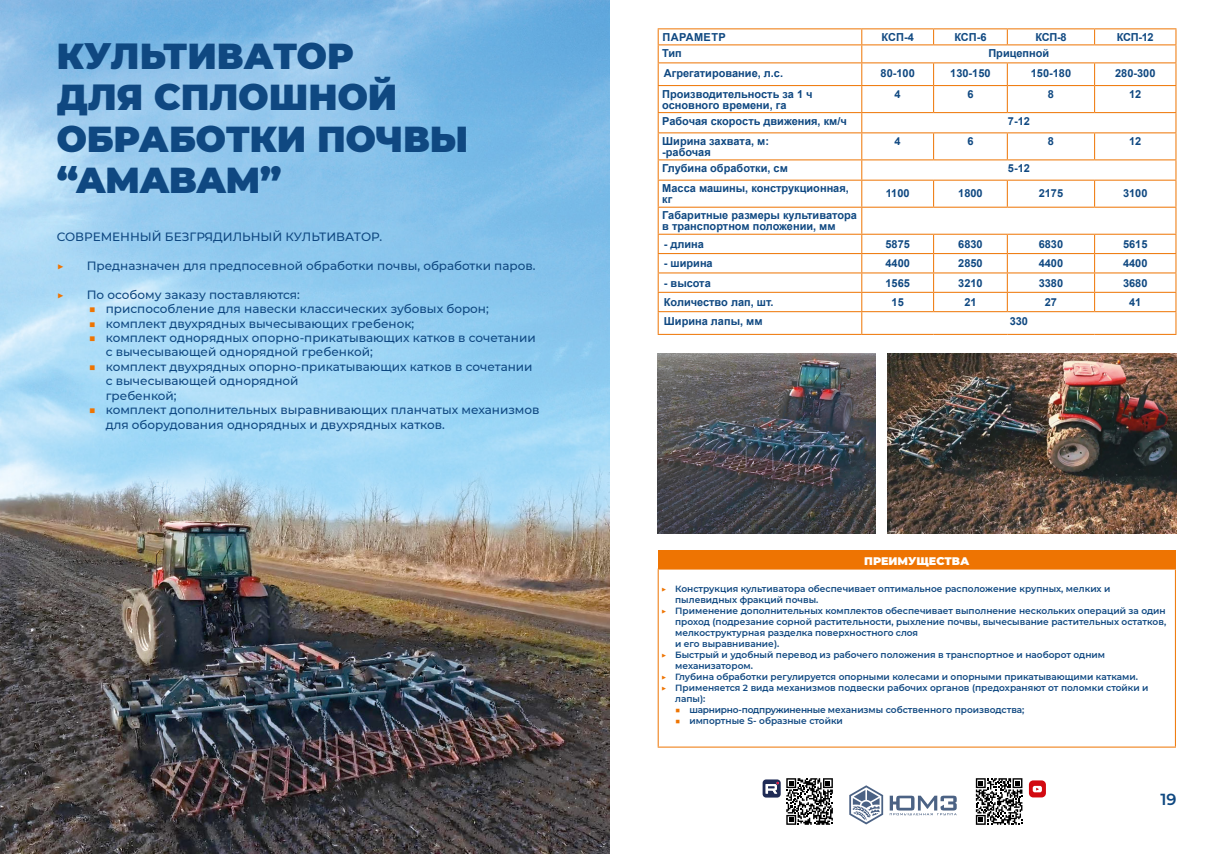
<style>
.page{position:relative;width:1219px;height:854px;background:#fff}
.page>*{position:absolute;margin:0;border:0;box-sizing:border-box;transform-origin:0 0}
.t1{font:900 36px/41px "Montserrat";color:#0f4881}
.t2{font:600 16px "Montserrat";color:#0f4881}
.t3{font:500 12px/14.4px "Montserrat";color:#0f4881}
.t4{font:500 12px "Montserrat";color:#ee7402}
.t5{font:700 11px/11px "Arial";color:#0f4881}
.t6{font:900 11px "Montserrat";color:#fff}
.t7{font:700 11px "Arial";letter-spacing:.035em;color:#0f4881}
.t8{font:600 9px "Montserrat";color:#0f4881}
.s1{font-weight:400;color:#ee7402}
.s2{color:#ee7402}
</style>
<div class="page">
<svg style="left:975px;top:778px;width:48px;height:47px"></svg>
<svg style="left:976px;top:778px;width:46px;height:46px"></svg>
<svg style="left:786px;top:824px;width:45px;height:1px"></svg>
<div style="left:1029px;top:780px;width:17px;height:17px;background:#d20a11;border-radius:4px"></div>
<svg style="left:1033px;top:785px;width:9px;height:7px"></svg>
<svg style="left:763px;top:778px;width:70px;height:46px"></svg>
<svg style="left:849px;top:785px;width:34px;height:39px"></svg>
<svg style="left:890px;top:795px;width:67px;height:20px"></svg>
<img style="left:0;top:0;width:610px;height:853px">
<hr style="left:658px;top:28px;width:204px;height:1px;background:#ee7402">
<hr style="left:658px;top:334px;width:204px;height:1px;background:#ee7402">
<hr style="left:862px;top:28px;width:72px;height:1px;background:#ee7402">
<hr style="left:934px;top:28px;width:73px;height:1px;background:#ee7402">
<hr style="left:1007px;top:28px;width:88px;height:1px;background:#ee7402">
<hr style="left:1095px;top:28px;width:81px;height:1px;background:#ee7402">
<svg style="left:658px;top:29px;width:518px;height:305px"></svg>
<hr style="left:862px;top:334px;width:72px;height:1px;background:#ee7402">
<hr style="left:934px;top:334px;width:73px;height:1px;background:#ee7402">
<hr style="left:1007px;top:334px;width:88px;height:1px;background:#ee7402">
<hr style="left:1095px;top:334px;width:81px;height:1px;background:#ee7402">
<div style="left:658px;top:550px;width:517px;height:19px;background:#ee7402"></div>
<hr style="left:658px;top:568px;width:518px;height:1px;background:#ee7402">
<hr style="left:658px;top:569px;width:1px;height:177px;background:#ee7402">
<hr style="left:1175px;top:569px;width:1px;height:177px;background:#ee7402">
<hr style="left:658px;top:746px;width:518px;height:1px;background:#ee7402">
<img style="left:658px;top:353px;width:217px;height:180px">
<img style="left:887px;top:353px;width:289px;height:180px">
<h1 class="t1" style="left:57px;top:34px;width:413px">КУЛЬТИВАТОР<br>ДЛЯ СПЛОШНОЙ<br>ОБРАБОТКИ ПОЧВЫ “AMABAM”</h1>
<h3 class="t3" style="left:57px;top:229px;width:327px">СОВРЕМЕННЫЙ БЕЗГРЯДИЛЬНЫЙ КУЛЬТИВАТОР.</h3>
<h3 class="t4" style="left:57px;top:257px;width:9px">▶</h3>
<h3 class="t3" style="left:87px;top:258px;width:450px">Предназначен для предпосевной обработки почвы, обработки паров.</h3>
<h3 class="t4" style="left:57px;top:286px;width:9px">▶</h3>
<h3 class="t3" style="left:87px;top:287px;width:215px">По особому заказу поставляются:</h3>
<h3 class="t3" style="left:89px;top:301px;width:402px"><span class="s1">■</span> приспособление для навески классических зубовых борон;</h3>
<h3 class="t3" style="left:89px;top:315px;width:327px"><span class="s1">■</span> комплект двухрядных вычесывающих гребенок;</h3>
<h3 class="t3" style="left:106px;top:330px;width:431px;text-indent:-17px"><span class="s1">■</span> комплект однорядных опорно-прикатывающих катков в сочетании с вычесывающей однорядной гребенкой;</h3>
<h3 class="t3" style="left:106px;top:359px;width:428px;text-indent:-17px"><span class="s1">■</span> комплект двухрядных опорно-прикатывающих катков в сочетании с вычесывающей однорядной<br>гребенкой;</h3>
<h3 class="t3" style="left:106px;top:402px;width:435px;text-indent:-17px"><span class="s1">■</span> комплект дополнительных выравнивающих планчатых механизмов для оборудования однорядных и двухрядных катков.</h3>
<p class="t7" style="left:662px;top:29px;width:65px">ПАРАМЕТР</p>
<p class="t5" style="left:882px;top:32px;width:34px">КСП-4</p>
<p class="t5" style="left:954px;top:32px;width:34px">КСП-6</p>
<p class="t5" style="left:1035px;top:32px;width:33px">КСП-8</p>
<p class="t5" style="left:1117px;top:32px;width:38px">КСП-12</p>
<p class="t5" style="left:662px;top:48px;width:21px">Тип</p>
<p class="t5" style="left:988px;top:48px;width:63px">Прицепной</p>
<p class="t5" style="left:664px;top:67px;width:121px">Агрегатирование, л.с.</p>
<p class="t5" style="left:881px;top:67px;width:36px">80-100</p>
<p class="t5" style="left:950px;top:67px;width:42px">130-150</p>
<p class="t5" style="left:1031px;top:67px;width:42px">150-180</p>
<p class="t5" style="left:1115px;top:67px;width:42px">280-300</p>
<p class="t5" style="left:662px;top:88px;width:152px">Производительность за 1 ч основного времени, га</p>
<p class="t5" style="left:895px;top:88px;width:8px">4</p>
<p class="t5" style="left:967px;top:88px;width:8px">6</p>
<p class="t5" style="left:1048px;top:88px;width:8px">8</p>
<p class="t5" style="left:1129px;top:88px;width:14px">12</p>
<p class="t5" style="left:662px;top:115px;width:186px">Рабочая скорость движения, км/ч</p>
<p class="t5" style="left:1008px;top:115px;width:24px">7-12</p>
<p class="t5" style="left:662px;top:136px;width:108px">Ширина захвата, м: -рабочая</p>
<p class="t5" style="left:895px;top:136px;width:8px">4</p>
<p class="t5" style="left:967px;top:136px;width:8px">6</p>
<p class="t5" style="left:1048px;top:136px;width:8px">8</p>
<p class="t5" style="left:1129px;top:136px;width:14px">12</p>
<p class="t5" style="left:662px;top:163px;width:127px">Глубина обработки, см</p>
<p class="t5" style="left:1008px;top:163px;width:24px">5-12</p>
<p class="t5" style="left:662px;top:183px;width:188px">Масса машины, конструкционная, кг</p>
<p class="t5" style="left:886px;top:187px;width:25px">1100</p>
<p class="t5" style="left:958px;top:187px;width:26px">1800</p>
<p class="t5" style="left:1039px;top:187px;width:26px">2175</p>
<p class="t5" style="left:1123px;top:187px;width:26px">3100</p>
<p class="t5" style="left:662px;top:210px;width:196px">Габаритные размеры культиватора в транспортном положении, мм</p>
<p class="t5" style="left:664px;top:238px;width:42px">- длина</p>
<p class="t5" style="left:885px;top:238px;width:26px">5875</p>
<p class="t5" style="left:958px;top:238px;width:26px">6830</p>
<p class="t5" style="left:1039px;top:238px;width:26px">6830</p>
<p class="t5" style="left:1123px;top:238px;width:26px">5615</p>
<p class="t5" style="left:664px;top:258px;width:50px">- ширина</p>
<p class="t5" style="left:885px;top:258px;width:26px">4400</p>
<p class="t5" style="left:958px;top:258px;width:26px">2850</p>
<p class="t5" style="left:1039px;top:258px;width:26px">4400</p>
<p class="t5" style="left:1123px;top:258px;width:26px">4400</p>
<p class="t5" style="left:664px;top:277px;width:48px">- высота</p>
<p class="t5" style="left:885px;top:277px;width:26px">1565</p>
<p class="t5" style="left:958px;top:277px;width:26px">3210</p>
<p class="t5" style="left:1039px;top:277px;width:26px">3380</p>
<p class="t5" style="left:1123px;top:277px;width:26px">3680</p>
<p class="t5" style="left:664px;top:296px;width:111px">Количество лап, шт.</p>
<p class="t5" style="left:892px;top:296px;width:14px">15</p>
<p class="t5" style="left:964px;top:296px;width:14px">21</p>
<p class="t5" style="left:1045px;top:296px;width:14px">27</p>
<p class="t5" style="left:1129px;top:296px;width:14px">41</p>
<p class="t5" style="left:664px;top:316px;width:100px">Ширина лапы, мм</p>
<p class="t5" style="left:1010px;top:316px;width:20px">330</p>
<p class="t6" style="left:864px;top:552px;width:107px">ПРЕИМУЩЕСТВА</p>
<p class="t8" style="left:661px;top:582px;width:451px"><span class="s2">▶</span> Конструкция культиватора обеспечивает оптимальное расположение крупных, мелких и</p>
<p class="t8" style="left:675px;top:593px;width:145px">пылевидных фракций почвы.</p>
<p class="t8" style="left:661px;top:604px;width:506px"><span class="s2">▶</span> Применение дополнительных комплектов обеспечивает выполнение нескольких операций за один</p>
<p class="t8" style="left:675px;top:615px;width:492px">проход (подрезание сорной растительности, рыхление почвы, вычесывание растительных остатков,</p>
<p class="t8" style="left:675px;top:626px;width:244px">мелкоструктурная разделка поверхностного слоя</p>
<p class="t8" style="left:675px;top:637px;width:106px">и его выравнивание).</p>
<p class="t8" style="left:661px;top:648px;width:446px"><span class="s2">▶</span> Быстрый и удобный перевод из рабочего положения в транспортное и наоборот одним</p>
<p class="t8" style="left:675px;top:659px;width:79px">механизатором.</p>
<p class="t8" style="left:661px;top:670px;width:478px"><span class="s2">▶</span> Глубина обработки регулируется опорными колесами и опорными прикатывающими катками.</p>
<p class="t8" style="left:661px;top:681px;width:489px"><span class="s2">▶</span> Применяется 2 вида механизмов подвески рабочих органов (предохраняют от поломки стойки и</p>
<p class="t8" style="left:675px;top:692px;width:32px">лапы):</p>
<p class="t8" style="left:675px;top:703px;width:351px"><span class="s1">■</span> шарнирно-подпружиненные механизмы собственного производства;</p>
<p class="t8" style="left:675px;top:714px;width:169px"><span class="s1">■</span> импортные S- образные стойки</p>
<h2 class="t2" style="left:1160px;top:787px;width:18px">19</h2>
</div>
